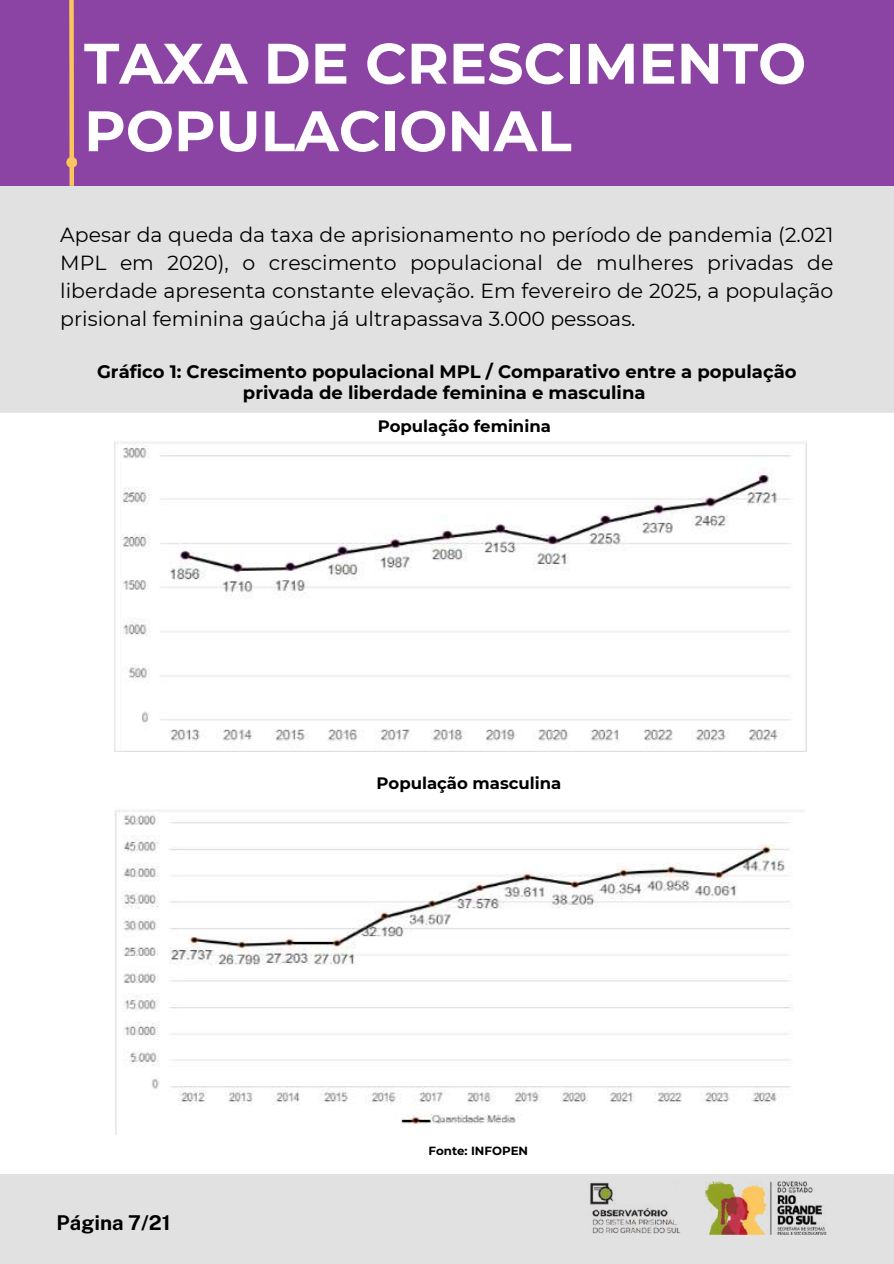
<style>
.page{position:relative;width:894px;height:1264px;background:#fff}
.page>*{position:absolute;margin:0;border:0;box-sizing:border-box;transform-origin:0 0}
.t1{font:700 57px/67.5px "Montserrat";color:#fff}
.t2{font:20.4px/28.2px "Montserrat";color:#000;text-align:justify}
.t3{font:700 20.4px "Public Sans";color:#000}
.t4{font:700 18px/21.3px "Montserrat";color:#000;text-align:center}
.t5{font:700 16.5px "Montserrat";color:#000}
.t6{font:700 11.85px "Montserrat";color:#000}
</style>
<div class="page">
<div style="left:0;top:124px;width:893px;height:1139px;background:#e1e1e1"></div>
<div style="left:0;top:0;width:893px;height:186px;background:#8b44a4"></div>
<div style="left:0;top:413px;width:893px;height:761px;background:#fff"></div>
<img style="left:705px;top:1181px;width:122px;height:53px">
<img style="left:589px;top:1182px;width:91px;height:52px">
<img style="left:114px;top:441px;width:693px;height:310px">
<img style="left:114px;top:809px;width:689px;height:325px">
<svg style="left:67px;top:0;width:9px;height:186px"></svg>
<div style="left:66px;top:157px;width:11px;height:11px;background:#fbc55e;border-radius:50%"></div>
<h1 class="t1" style="left:84px;top:29px;width:723px">TAXA DE CRESCIMENTO<br>POPULACIONAL</h1>
<p class="t2" style="left:60px;top:220px;width:774px">Apesar da queda da taxa de aprisionamento no período de pandemia (2.021<br>MPL em 2020), o crescimento populacional de mulheres privadas de liberdade apresenta constante elevação. Em fevereiro de 2025, a população prisional feminina gaúcha já ultrapassava 3.000 pessoas.</p>
<p class="t4" style="left:97px;top:361px;width:700px">Gráfico 1: Crescimento populacional MPL / Comparativo entre a população privada de liberdade feminina e masculina</p>
<p class="t5" style="left:377px;top:416px;width:175px">População feminina</p>
<p class="t5" style="left:376px;top:773px;width:186px">População masculina</p>
<p class="t3" style="left:57px;top:1210px;width:115px">Página 7/21</p>
<p class="t6" style="left:428px;top:1143px;width:101px">Fonte: INFOPEN</p>
</div>
